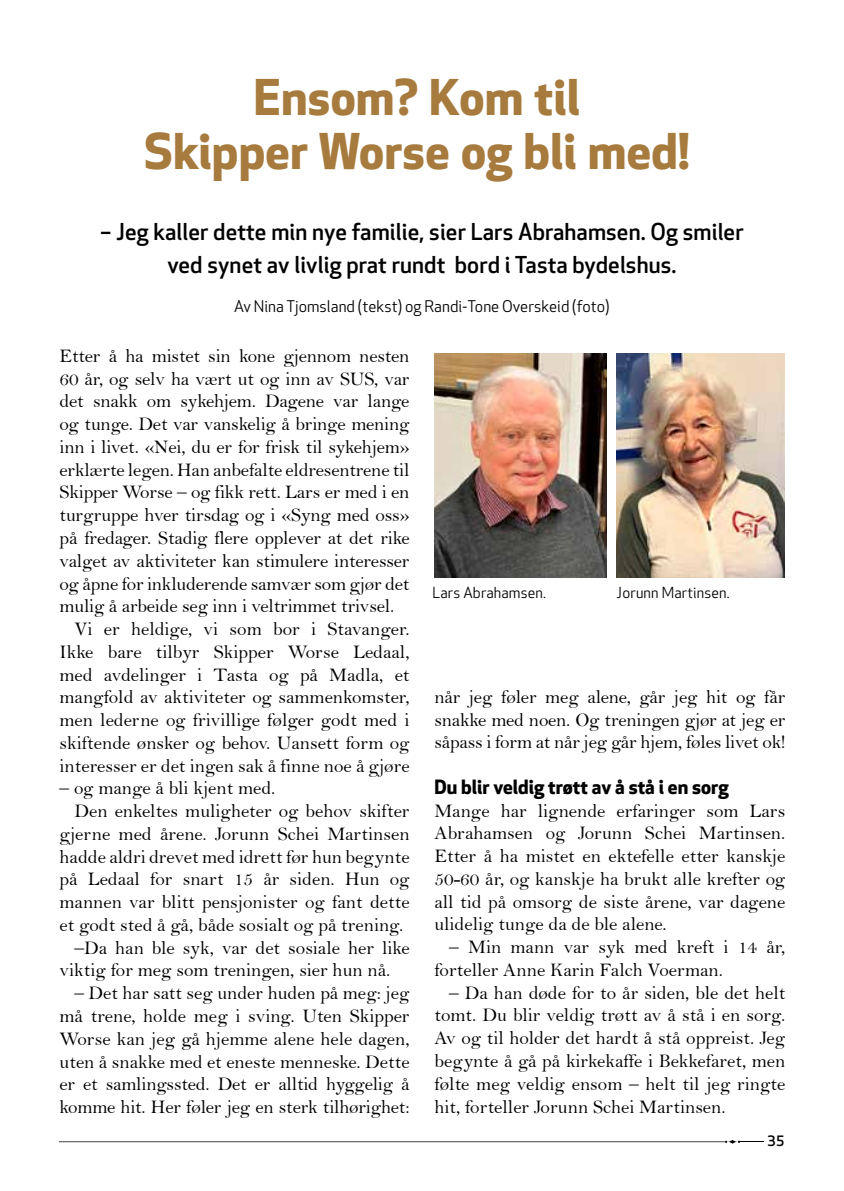
<style>
.page{position:relative;width:844px;height:1191px;background:#fff}
.page>*{position:absolute;margin:0;border:0;box-sizing:border-box;transform-origin:0 0}
.t1{font:700 48.12px/54.2px "Apex New";letter-spacing:.005em;color:#a77a3e;text-align:center}
.t2{font:22.75px/33.2px "Apex New PS Medium Tabular";letter-spacing:.005em;color:#000;text-align:center}
.t3{font:19.25px/22.8px "Bell";color:#000;text-align:justify}
.t4{font:700 19.25px "Apex New";color:#000}
.t5{font:15.75px "Apex New PS Book Tabular";letter-spacing:.005em;color:#000}
.t6{font:14.88px "Apex New PS Book Tabular";letter-spacing:.01em;color:#000}
.t7{font:14px "Apex New PS Medium Tabular";color:#000}
</style>
<div class="page">
<img style="left:434px;top:354px;width:172px;height:223px">
<img style="left:616px;top:354px;width:168px;height:223px">
<svg style="left:724px;top:1140px;width:39px;height:3px"></svg>
<hr style="left:60px;top:1141px;width:664px;height:1px;background:#000">
<h1 class="t1" style="left:144px;top:71px;width:547px">Ensom? Kom til<br>Skipper Worse og bli med!</h1>
<p class="t2" style="left:100px;top:216px;width:644px">– Jeg kaller dette min nye familie, sier Lars Abrahamsen. Og smiler ved synet av livlig prat rundt bord i Tasta bydelshus.</p>
<p class="t5" style="left:234px;top:297px;width:377px">Av Nina Tjomsland (tekst) og Randi-Tone Overskeid (foto)</p>
<p class="t3" style="left:60px;top:344px;width:351px">Etter å ha mistet sin kone gjennom nesten</p>
<p class="t3" style="left:60px;top:367px;width:351px">60 år, og selv ha vært ut og inn av SUS, var</p>
<p class="t3" style="left:60px;top:390px;width:351px">det snakk om sykehjem. Dagene var lange</p>
<p class="t3" style="left:60px;top:412px;width:351px">og tunge. Det var vanskelig å bringe mening</p>
<p class="t3" style="left:60px;top:435px;width:351px">inn i livet. «Nei, du er for frisk til sykehjem»</p>
<p class="t3" style="left:60px;top:458px;width:351px">erklærte legen. Han anbefalte eldresentrene til</p>
<p class="t3" style="left:60px;top:481px;width:351px">Skipper Worse – og fikk rett. Lars er med i en</p>
<p class="t3" style="left:60px;top:503px;width:351px">turgruppe hver tirsdag og i «Syng med oss»</p>
<p class="t3" style="left:60px;top:526px;width:351px">på fredager. Stadig flere opplever at det rike</p>
<p class="t3" style="left:60px;top:549px;width:351px">valget av aktiviteter kan stimulere interesser</p>
<p class="t3" style="left:60px;top:572px;width:351px">og åpne for inkluderende samvær som gjør det</p>
<p class="t3" style="left:60px;top:594px;width:336px">mulig å arbeide seg inn i veltrimmet trivsel.</p>
<p class="t3" style="left:74px;top:617px;width:336px">Vi er heldige, vi som bor i Stavanger.</p>
<p class="t3" style="left:60px;top:640px;width:351px">Ikke bare tilbyr Skipper Worse Ledaal,</p>
<p class="t3" style="left:60px;top:663px;width:351px">med avdelinger i Tasta og på Madla, et</p>
<p class="t3" style="left:60px;top:685px;width:351px">mangfold av aktiviteter og sammenkomster,</p>
<p class="t3" style="left:60px;top:708px;width:351px">men lederne og frivillige følger godt med i</p>
<p class="t3" style="left:60px;top:731px;width:351px">skiftende ønsker og behov. Uansett form og</p>
<p class="t3" style="left:60px;top:754px;width:351px">interesser er det ingen sak å finne noe å gjøre</p>
<p class="t3" style="left:60px;top:776px;width:217px">– og mange å bli kjent med.</p>
<p class="t3" style="left:74px;top:799px;width:336px">Den enkeltes muligheter og behov skifter</p>
<p class="t3" style="left:60px;top:822px;width:351px">gjerne med årene. Jorunn Schei Martinsen</p>
<p class="t3" style="left:60px;top:845px;width:351px">hadde aldri drevet med idrett før hun begynte</p>
<p class="t3" style="left:60px;top:868px;width:351px">på Ledaal for snart 15 år siden. Hun og</p>
<p class="t3" style="left:60px;top:890px;width:351px">mannen var blitt pensjonister og fant dette</p>
<p class="t3" style="left:60px;top:913px;width:345px">et godt sted å gå, både sosialt og på trening.</p>
<p class="t3" style="left:74px;top:936px;width:336px">–Da han ble syk, var det sosiale her like</p>
<p class="t3" style="left:60px;top:959px;width:332px">viktig for meg som treningen, sier hun nå.</p>
<p class="t3" style="left:60px;top:981px;width:351px;text-indent:15px">– Det har satt seg under huden på meg: jeg må trene, holde meg i sving. Uten Skipper Worse kan jeg gå hjemme alene hele dagen, uten å snakke med et eneste menneske. Dette er et samlingssted. Det er alltid hyggelig å komme hit. Her føler jeg en sterk tilhørighet:</p>
<p class="t6" style="left:432px;top:584px;width:115px">Lars Abrahamsen.</p>
<p class="t6" style="left:616px;top:584px;width:114px">Jorunn Martinsen.</p>
<p class="t3" style="left:434px;top:685px;width:352px">når jeg føler meg alene, går jeg hit og får snakke med noen. Og treningen gjør at jeg er såpass i form at når jeg går hjem, føles livet ok!</p>
<p class="t4" style="left:434px;top:775px;width:296px">Du blir veldig trøtt av å stå i en sorg</p>
<p class="t3" style="left:434px;top:799px;width:352px">Mange har lignende erfaringer som Lars Abrahamsen og Jorunn Schei Martinsen.<br>Etter å ha mistet en ektefelle etter kanskje 50-60 år, og kanskje ha brukt alle krefter og all tid på omsorg de siste årene, var dagene ulidelig tunge da de ble alene.</p>
<p class="t3" style="left:434px;top:935px;width:352px;text-indent:15px">– Min mann var syk med kreft i 14 år, forteller Anne Karin Falch Voerman.</p>
<p class="t3" style="left:434px;top:981px;width:352px;text-indent:15px">– Da han døde for to år siden, ble det helt tomt. Du blir veldig trøtt av å stå i en sorg.<br>Av og til holder det hardt å stå oppreist. Jeg begynte å gå på kirkekaffe i Bekkefaret, men følte meg veldig ensom – helt til jeg ringte hit, forteller Jorunn Schei Martinsen.</p>
<p class="t7" style="left:767px;top:1132px;width:18px">35</p>
</div>
